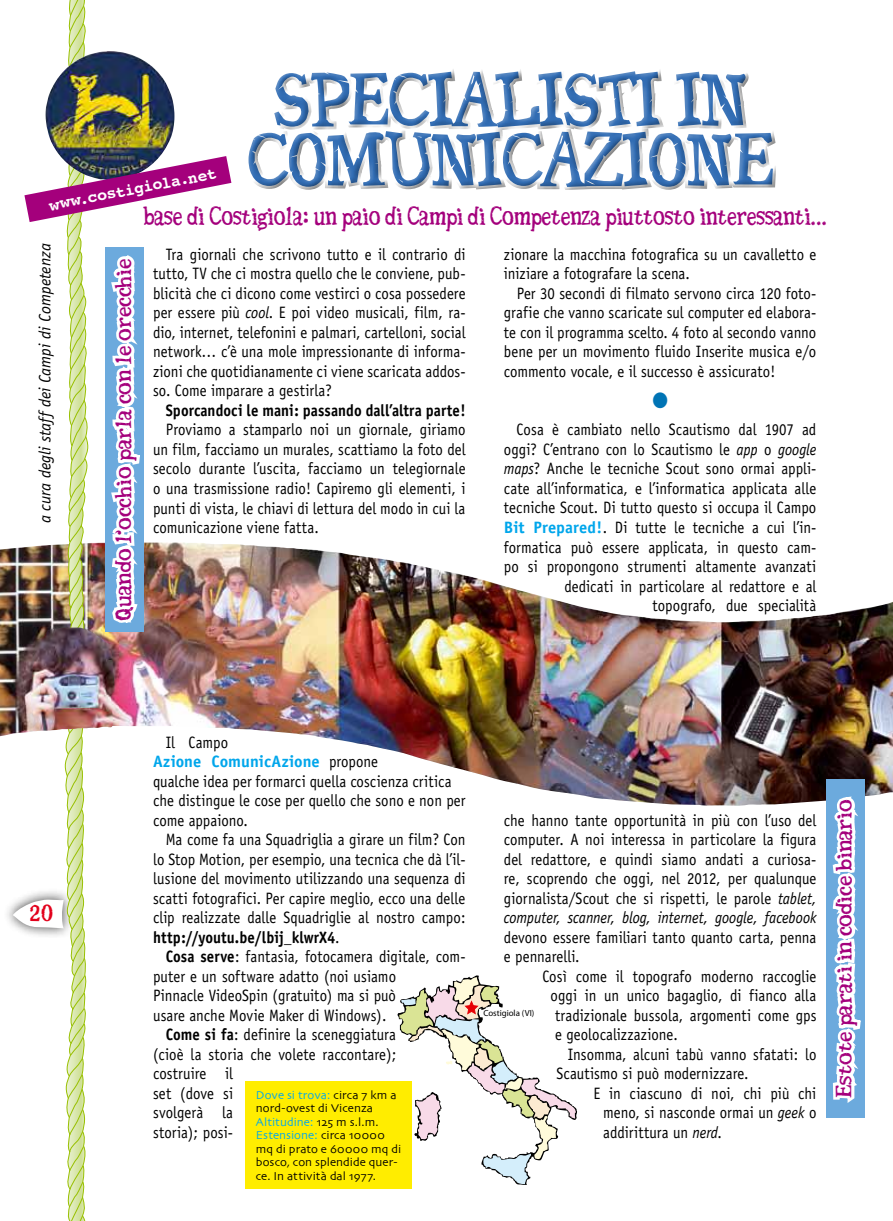
<style>
.page{position:relative;width:893px;height:1221px;background:#fff}
.page>*{position:absolute;margin:0;border:0;box-sizing:border-box;transform-origin:0 0}
.t1{font:57.6px/60px "Seriffic Grunge";letter-spacing:-.01em;color:#326db4;text-align:center}
.t2{font:43.5px "Officina Sans";color:#0074b5;scale:.9 1}
.t3{font:20.1px "Seriffic Grunge";color:#a4007c;scale:.83 1}
.t4{font:18px "Seriffic Grunge";color:#e2001b}
.t5{font:17.25px "Seriffic Grunge";color:#a4007c;scale:1.04 1}
.t6{font:16.5px/19.5px "Officina Sans";color:#000;text-align:justify;scale:.9 1}
.t7{font:700 16.5px "Officina Sans";letter-spacing:.005em;color:#000;scale:.9 1}
.t8{font:italic 16.5px "Officina Sans";color:#000}
.t9{font:700 16.5px "Courier";color:#fff}
.t10{font:12px/13.5px "Skia";letter-spacing:.005em;color:#000}
.t11{font:8.85px "Myriad Pro";color:#000}
.s1{font-style:italic}
.s2{font-weight:700;color:#00a6eb}
.s3{font-weight:700}
.s4{color:#00a6eb}
</style>
<div class="page">
<svg style="left:0;top:629px;width:13px;height:297px"></svg>
<svg style="left:0;top:548px;width:13px;height:81px"></svg>
<img style="left:13px;top:0;width:880px;height:1220px">
<img style="left:30px;top:627px;width:111px;height:105px">
<h1 class="t1" style="left:247px;top:77px;width:528px">SPECIALISTI IN<br>COMUNICAZIONE</h1>
<p class="t3" style="left:144px;top:203px;width:825px">base di Costigiola: un paio di Campi di Competenza piuttosto interessanti...</p>
<p class="t9" style="left:47px;top:192px;width:172px;rotate:-11deg">www.costigiola.net</p>
<p class="t8" style="left:35px;top:523px;width:281px;rotate:-90deg">a cura degli staffdei Campi di Competenza</p>
<p class="t5" style="left:112px;top:620px;width:349px;rotate:-90deg">Quando l’occhio parla con le orecchie</p>
<p class="t6" style="left:153px;top:244px;width:349px;text-indent:13px">Tra giornali che scrivono tutto e il contrario di tutto, TV che ci mostra quello che le conviene, pub&shy;blicità che ci dicono come vestirci o cosa possedere per essere più <span class="s1">cool</span>. E poi video musicali, film, ra&shy;dio, internet, telefonini e palmari, cartelloni, social network… c’è una mole impressionante di informa&shy;zioni che quotidianamente ci viene scaricata addos&shy;so. Come imparare a gestirla?</p>
<p class="t7" style="left:166px;top:400px;width:335px">Sporcandoci le mani: passando dall’altra parte!</p>
<p class="t6" style="left:153px;top:420px;width:349px;text-indent:13px">Proviamo a stamparlo noi un giornale, giriamo un film, facciamo un murales, scattiamo la foto del secolo durante l’uscita, facciamo un telegiornale o una trasmissione radio! Capiremo gli elementi, i punti di vista, le chiavi di lettura del modo in cui la comunicazione viene fatta.</p>
<p class="t6" style="left:504px;top:244px;width:349px">zionare la macchina fotografica su un cavalletto e iniziare a fotografare la scena.</p>
<p class="t6" style="left:504px;top:283px;width:349px;text-indent:13px">Per 30 secondi di filmato servono circa 120 foto&shy;grafie che vanno scaricate sul computer ed elabora&shy;te con il programma scelto. 4 foto al secondo vanno bene per un movimento fluido Inserite musica e/o commento vocale, e il successo è assicurato!</p>
<h2 class="t2" style="left:650px;top:376px;width:23px">•</h2>
<p class="t6" style="left:504px;top:420px;width:349px;text-align:right">Cosa è cambiato nello Scautismo dal 1907 ad oggi? C’entrano con lo Scautismo le <span class="s1">app</span> o <span class="s1">google maps</span>? Anche le tecniche Scout sono ormai appli&shy;cate all’informatica, e l’informatica applicata alle tecniche Scout. Di tutto questo si occupa il Campo <span class="s2">Bit Prepared!</span>. Di tutte le tecniche a cui l’in&shy;formatica può essere applicata, in questo cam&shy;po si propongono strumenti altamente avanzati dedicati in particolare al redattore e al topografo, due specialità</p>
<p class="t4" style="left:30px;top:901px;width:25px">20</p>
<p class="t6" style="left:153px;top:732px;width:349px;text-align:left;text-indent:13px">Il Campo<br><span class="s2">Azione ComunicAzione</span> propone<br>qualche idea per formarci quella coscienza critica che distingue le cose per quello che sono e non per come appaiono.</p>
<p class="t6" style="left:153px;top:829px;width:349px;text-indent:13px">Ma come fa una Squadriglia a girare un film? Con lo Stop Motion, per esempio, una tecnica che dà l’il&shy;lusione del movimento utilizzando una sequenza di scatti fotografici. Per capire meglio, ecco una delle clip realizzate dalle Squadriglie al nostro campo: <span class="s3">http://youtu.be/lbij_klwrX4</span>.</p>
<p class="t6" style="left:166px;top:946px;width:335px"><span class="s3">Cosa serve</span>: fantasia, fotocamera digitale, com-</p>
<p class="t6" style="left:153px;top:966px;width:272px">puter e un software adatto (noi usiamo</p>
<p class="t6" style="left:153px;top:985px;width:271px">Pinnacle VideoSpin (gratuito) ma si può</p>
<p class="t6" style="left:153px;top:1005px;width:261px">usare anche Movie Maker di Windows).</p>
<p class="t6" style="left:166px;top:1024px;width:257px"><span class="s3">Come si fa</span>: definire la sceneggiatura</p>
<p class="t6" style="left:153px;top:1044px;width:272px">(cioè la storia che volete raccontare);</p>
<p class="t6" style="left:153px;top:1063px;width:90px">costruire il</p>
<p class="t6" style="left:153px;top:1083px;width:90px">set (dove si</p>
<p class="t6" style="left:153px;top:1102px;width:90px">svolgerà la</p>
<p class="t6" style="left:153px;top:1122px;width:90px">storia); posi-</p>
<p class="t10" style="left:256px;top:1088px;width:147px"><span class="s4">Dove si trova:</span> circa 7 km a nord-ovest di Vicenza<br><span class="s4">Altitudine:</span> 125 m s.l.m.<br><span class="s4">Estensione:</span> circa 10000 mq di prato e 60000 mq di bosco, con splendide quer&shy;ce. In attività dal 1977.</p>
<p class="t6" style="left:504px;top:810px;width:349px">che hanno tante opportunità in più con l’uso del computer. A noi interessa in particolare la figura del redattore, e quindi siamo andati a curiosa&shy;re, scoprendo che oggi, nel 2012, per qualunque giornalista/Scout che si rispetti, le parole <span class="s1">tablet, computer, scanner, blog, internet, google, facebook</span></p>
<p class="t6" style="left:504px;top:927px;width:349px">devono essere familiari tanto quanto carta, penna e pennarelli.</p>
<p class="t6" style="left:551px;top:966px;width:297px;text-indent:-8px">Così come il topografo moderno raccoglie oggi in un unico bagaglio, di fianco alla tradizionale bussola, argomenti come gps e geolocalizzazione.</p>
<p class="t6" style="left:557px;top:1044px;width:290px;text-indent:11px">Insomma, alcuni tabù vanno sfatati: lo<br>Scautismo si può modernizzare.</p>
<p class="t6" style="left:603px;top:1083px;width:239px;text-indent:-10px">E in ciascuno di noi, chi più chi meno, si nasconde ormai un <span class="s1">geek</span> o addirittura un <span class="s1">nerd</span>.</p>
<p class="t11" style="left:483px;top:1008px;width:53px">Costigiola (VI)</p>
<p class="t5" style="left:833px;top:1097px;width:288px;rotate:-90deg">Estote parati in codice binario</p>
</div>
